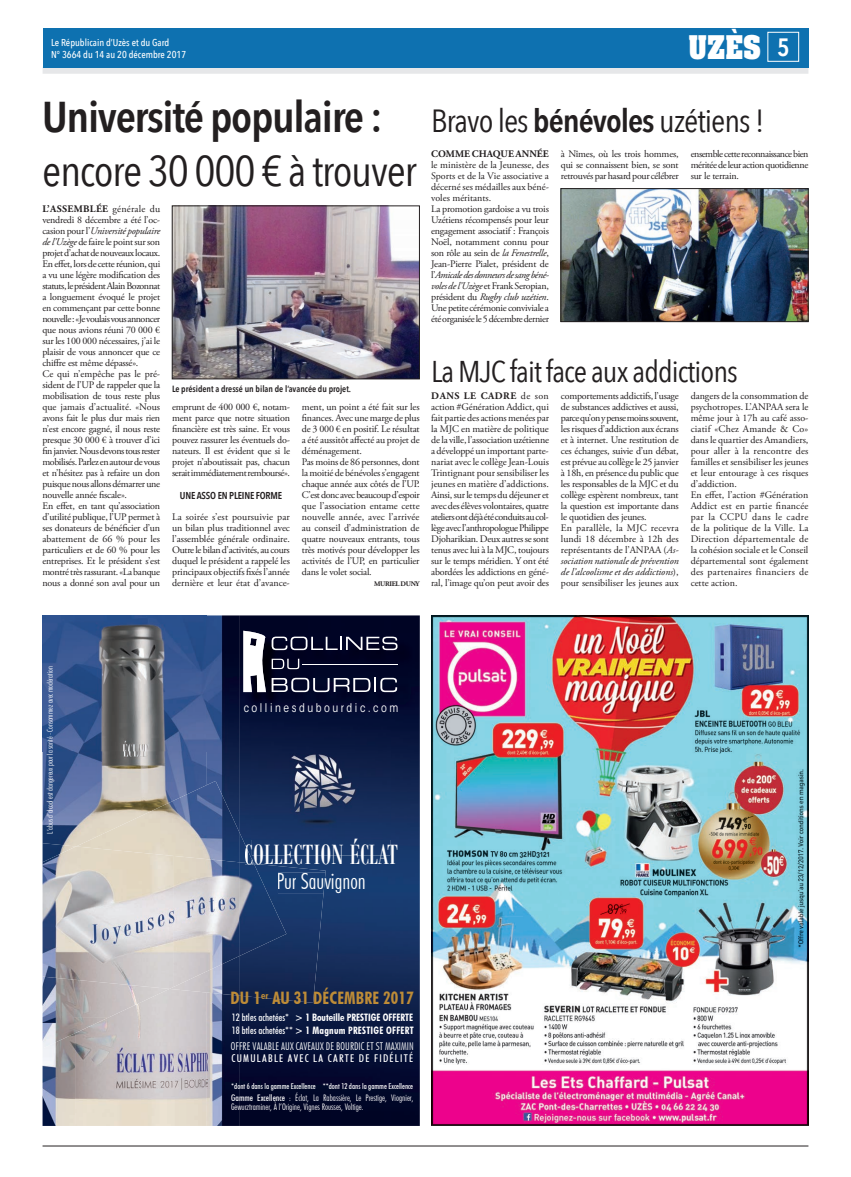
<style>
.page{position:relative;width:851px;height:1177px;background:#fff}
.page>*{position:absolute;margin:0;border:0;box-sizing:border-box;transform-origin:0 0}
.t1{font:600 43px "Avenir Next Condensed";letter-spacing:-.03em;color:#231f20;scale:1.05 1}
.t2{font:43px "Avenir Next Condensed";letter-spacing:-.03em;color:#231f20;scale:1.05 1}
.t3{font:32px "Avenir Next Condensed";letter-spacing:-.03em;color:#231f20;scale:1.05 1}
.t4{font:30px "Avenir Next Condensed";letter-spacing:-.03em;color:#231f20;scale:1.05 1}
.t5{font:30px "Bodoni MT Condensed";letter-spacing:.01em;color:#fff}
.t6{font:700 27.8px "Aachen";color:#fff;scale:.9 1}
.t7{font:300 condensed 22.2px "Futura BT";color:#fff}
.t8{font:700 condensed 17.2px "Futura BT";letter-spacing:.01em;color:#be8c37}
.t9{font:condensed 11.9px "ITC Avant Garde Std";letter-spacing:.215em;color:#fff}
.t10{font:300 condensed 10.7px "Futura BT";letter-spacing:.005em;color:#fff}
.t11{font:500 condensed 10.7px "Futura BT";letter-spacing:.12em;color:#fff}
.t12{font:700 condensed 10.3px/13px "Futura BT";color:#fff}
.t13{font:10px/11px "Adobe Garamond Pro";letter-spacing:-.02em;color:#231f20;text-align:justify}
.t14{font:10px/11px "Adobe Garamond Pro";color:#231f20}
.t15{font:500 10px/12px "Avenir Next Condensed";color:#fff}
.t16{font:600 10px "Avenir Next Condensed";letter-spacing:-.02em;color:#231f20}
.t17{font:700 10px "Adobe Garamond Pro";letter-spacing:.005em;color:#231f20}
.t18{font:300 condensed 9px/9.5px "Futura BT";color:#fff}
.t19{font:600 9px "Avenir Next Condensed";color:#231f20}
.t20{font:500 condensed 8px "Futura BT";color:#fff}
.t21{font:300 condensed 7.9px "Futura BT";color:#fff}
.t22{font:700 7px "Adobe Garamond Pro";letter-spacing:-.045em;color:#231f20}
.s1{font-family:"Avenir Next Condensed";font-weight:600;font-size:25px}
.s2{font-weight:700}
.s3{font-style:italic}
.s4{font-weight:600}
.s5{font-weight:500}
</style>
<div class="page">
<hr style="left:43px;top:1145px;width:765px;height:1px;background:#231f20">
<div style="left:43px;top:67px;width:765px;height:7px;background:#e6e7e9"></div>
<img style="left:174px;top:208px;width:243px;height:169px">
<div style="left:172px;top:206px;width:247px;height:173px;border:1px solid #231f20"></div>
<div style="left:43px;top:28px;width:765px;height:40px;background:#0e71b0"></div>
<div style="left:767px;top:32px;width:32px;height:30px;border:1px solid #fff"></div>
<img style="left:562px;top:190px;width:244px;height:130px">
<div style="left:560px;top:188px;width:248px;height:134px;border:1px solid #231f20"></div>
<img style="left:239px;top:615px;width:181px;height:510px">
<img style="left:43px;top:615px;width:163px;height:136px">
<img style="left:206px;top:615px;width:33px;height:166px">
<img style="left:43px;top:751px;width:98px;height:92px">
<img style="left:141px;top:751px;width:65px;height:30px">
<img style="left:43px;top:1033px;width:32px;height:92px">
<img style="left:141px;top:995px;width:65px;height:130px">
<img style="left:75px;top:1017px;width:66px;height:108px">
<img style="left:206px;top:995px;width:33px;height:130px">
<img style="left:252px;top:730px;width:138px;height:125px">
<img style="left:246px;top:633px;width:168px;height:77px">
<svg style="left:244px;top:630px;width:153px;height:62px"></svg>
<img style="left:43px;top:988px;width:31px;height:60px">
<img style="left:74px;top:988px;width:95px;height:29px">
<img style="left:74px;top:1017px;width:35px;height:16px">
<img style="left:239px;top:831px;width:6px;height:31px">
<img style="left:76px;top:781px;width:163px;height:74px">
<img style="left:245px;top:844px;width:9px;height:18px">
<img style="left:245px;top:847px;width:7px;height:15px">
<img style="left:239px;top:864px;width:86px;height:138px">
<img style="left:169px;top:987px;width:70px;height:8px">
<img style="left:286px;top:872px;width:39px;height:21px">
<img style="left:43px;top:843px;width:33px;height:3px">
<img style="left:239px;top:862px;width:47px;height:94px">
<img style="left:43px;top:846px;width:131px;height:142px">
<img style="left:173px;top:855px;width:66px;height:132px">
<svg style="left:245px;top:862px;width:19px;height:2px"></svg>
<img style="left:431px;top:615px;width:377px;height:510px">
<p class="t15" style="left:51px;top:36px;width:136px">Le Républicain d’Uzès et du Gard<br>N° 3664 du 14 au 20 décembre 2017</p>
<h3 class="t6" style="left:688px;top:27px;width:114px">UZÈS <span class="s1">5</span></h3>
<h1 class="t1" style="left:42px;top:79px;width:326px">Université populaire :</h1>
<h1 class="t2" style="left:42px;top:134px;width:358px">encore 30 000 € à trouver</h1>
<p class="t13" style="left:42px;top:204px;width:119px;text-align:left"><span class="s2">L’ASSEMBLÉE</span> générale du vendredi 8 décembre a été l’oc&shy;casion pour l’<span class="s3">Université populaire de l’Uzège</span> de faire le point sur son projet d’achat de nouveaux locaux.<br>En effet, lors de cette réunion, qui a vu une légère modification des statuts, le président Alain Bozonnat a longuement évoqué le projet en commençant par cette bonne nouvelle : «Je voulais vous annoncer que nous avions réuni 70 000 € sur les 100 000 nécessaires, j’ai le plaisir de vous annoncer que ce chiffre est même dépassé».<br>Ce qui n’empêche pas le pré&shy;sident de l’UP de rappeler que la mobilisation de tous reste plus que jamais d’actualité. «Nous avons fait le plus dur mais rien n’est encore gagné, il nous reste presque 30 000 € à trouver d’ici fin janvier. Nous devons tous rester mobilisés. Parlez en autour de vous et n’hésitez pas à refaire un don puisque nous allons démarrer une nouvelle année fiscale».<br>En effet, en tant qu’association d’utilité publique, l’UP permet à ses donateurs de bénéficier d’un abattement de 66 % pour les particuliers et de 60 % pour les entreprises. Et le président s’est montré très rassurant. «La banque nous a donné son aval pour un</p>
<p class="t19" style="left:172px;top:381px;width:180px">Le président a dressé un bilan de l’avancée du projet.</p>
<p class="t13" style="left:172px;top:402px;width:119px">emprunt de 400 000 €, notam&shy;ment parce que notre situation financière est très saine. Et vous pouvez rassurer les éventuels do&shy;nateurs. Il est évident que si le projet n’aboutissait pas, chacun serait immédiatement remboursé».</p>
<p class="t16" style="left:180px;top:487px;width:104px">UNE ASSO EN PLEINE FORME</p>
<p class="t13" style="left:172px;top:512px;width:119px">La soirée s’est poursuivie par un bilan plus traditionnel avec l’assemblée générale ordinaire.<br>Outre le bilan d’activités, au cours duquel le président a rappelé les principaux objectifs fixés l’année dernière et leur état d’avance-</p>
<p class="t13" style="left:302px;top:402px;width:119px;text-align:left">ment, un point a été fait sur les finances. Avec une marge de plus de 3 000 € en positif. Le résultat a été aussitôt affecté au projet de déménagement.<br>Pas moins de 86 personnes, dont la moitié de bénévoles s’engagent chaque année aux côtés de l’UP.<br>C’est donc avec beaucoup d’espoir que l’association entame cette nouvelle année, avec l’arrivée au conseil d’administration de quatre nouveaux entrants, tous très motivés pour développer les activités de l’UP, en particulier dans le volet social.</p>
<p class="t22" style="left:374px;top:581px;width:47px">MURIEL DUNY</p>
<h2 class="t3" style="left:431px;top:93px;width:319px">Bravo les <span class="s4">bénévoles</span> uzétiens !</h2>
<p class="t17" style="left:431px;top:150px;width:119px">COMME CHAQUE ANNÉE</p>
<p class="t13" style="left:431px;top:160px;width:119px;text-align:left">le ministère de la Jeunesse, des<br>Sports et de la Vie associative a décerné ses médailles aux béné&shy;voles méritants.<br>La promotion gardoise a vu trois<br>Uzétiens récompensés pour leur engagement associatif : François<br>Noël, notamment connu pour son rôle au sein de <span class="s3">la Fenestrelle</span>,<br>Jean-Pierre Pialet, président de l’<span class="s3">Amicale des donneurs de sang béné&shy;voles de l’Uzège</span> et Frank Seropian, président du <span class="s3">Rugby club uzétien</span>.<br>Une petite cérémonie conviviale a été organisée le 5 décembre dernier</p>
<p class="t13" style="left:561px;top:149px;width:119px">à Nîmes, où les trois hommes, qui se connaissent bien, se sont retrouvés par hasard pour célébrer</p>
<p class="t13" style="left:690px;top:149px;width:119px">ensemble cette reconnaissance bien méritée de leur action quotidienne sur le terrain.</p>
<h3 class="t4" style="left:431px;top:345px;width:293px">La MJC fait face aux addictions</h3>
<p class="t13" style="left:431px;top:391px;width:119px"><span class="s2">DANS LE CADRE</span> de son action #Génération Addict, qui fait partie des actions menées par la MJC en matière de politique de la ville, l’association uzétienne a développé un important parte&shy;nariat avec le collège Jean-Louis Trintignant pour sensibiliser les jeunes en matière d’addictions.<br>Ainsi, sur le temps du déjeuner et avec des élèves volontaires, quatre ateliers ont déjà été conduits au col&shy;lège avec l’anthropologue Philippe Djoharikian. Deux autres se sont tenus avec lui à la MJC, toujours sur le temps méridien. Y ont été abordées les addictions en géné&shy;ral, l’image qu’on peut avoir des</p>
<p class="t13" style="left:561px;top:391px;width:119px;text-align:left">comportements addictifs, l’usage de substances addictives et aussi, parce qu’on y pense moins souvent, les risques d’addiction aux écrans et à internet. Une restitution de ces échanges, suivie d’un débat, est prévue au collège le 25 janvier à 18h, en présence du public que les responsables de la MJC et du collège espèrent nombreux, tant la question est importante dans le quotidien des jeunes.<br>En parallèle, la MJC recevra lundi 18 décembre à 12h des représentants de l’ANPAA (<span class="s3">As&shy;sociation nationale de prévention de l’alcoolisme et des addictions</span>), pour sensibiliser les jeunes aux</p>
<p class="t14" style="left:690px;top:391px;width:119px">dangers de la consommation de psychotropes. L’ANPAA sera le même jour à 17h au café asso&shy;ciatif «Chez Amande &amp; Co» dans le quartier des Amandiers, pour aller à la rencontre des familles et sensibiliser les jeunes et leur entourage à ces risques d’addiction.<br>En effet, l’action #Génération<br>Addict est en partie financée par la CCPU dans le cadre de la politique de la Ville. La<br>Direction départementale de la cohésion sociale et le Conseil départemental sont également des partenaires financiers de cette action.</p>
<p class="t21" style="left:45px;top:833px;width:169px;rotate:-90deg">L’abus d’alcool est dangereux pour la santé - Consommez avec modération</p>
<p class="t9" style="left:244px;top:700px;width:156px">collinesdubourdic.com</p>
<h3 class="t5" style="left:244px;top:837px;width:155px">COLLECTION ÉCLAT</h3>
<h3 class="t7" style="left:276px;top:867px;width:91px">Pur Sauvignon</h3>
<h3 class="t8" style="left:230px;top:987px;width:184px">DU 1<sup>er</sup> AU 31 DÉCEMBRE 2017</h3>
<p class="t12" style="left:232px;top:1010px;width:183px"><span class="s5">12 btles achetées*</span> &gt; 1 Bouteille PRESTIGE OFFERTE<br><span class="s5">18 btles achetées**</span> &gt; 1 Magnum PRESTIGE OFFERT</p>
<p class="t10" style="left:231px;top:1039px;width:184px">OFFRE VALABLE AUX CAVEAUX DE BOURDIC ET ST MAXIMIN</p>
<p class="t11" style="left:231px;top:1051px;width:183px">CUMULABLE AVEC LA CARTE DE FIDÉLITÉ</p>
<p class="t20" style="left:231px;top:1080px;width:183px">*dont 6 dans la gamme Excellence **dont 12 dans la gamme Excellence</p>
<p class="t18" style="left:231px;top:1092px;width:184px"><span class="s5">Gamme Excellence</span> : Éclat, La Rabassière, Le Prestige, Viognier,<br>Gewurztraminer, À l’Origine, Vignes Rousses, Voltige.</p>
</div>
